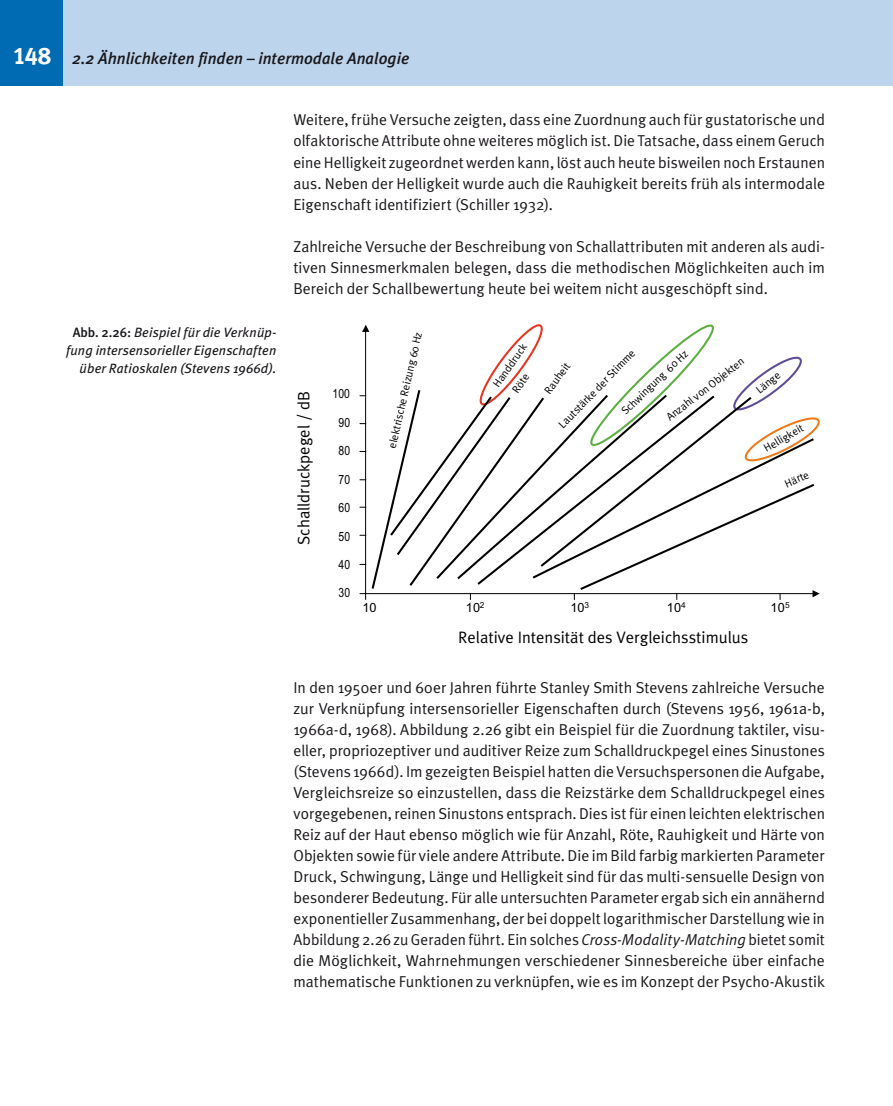
<style>
.page{position:relative;width:893px;height:1106px;background:#fff}
.page>*{position:absolute;margin:0;border:0;box-sizing:border-box;transform-origin:0 0}
.t1{font:16.5px "Meta Plus Normal";color:#000}
.t2{font:italic 500 16.5px "Meta Plus";color:#1a171b}
.t3{font:15.75px/21px "Meta Plus Normal";color:#1a171b;text-align:justify}
.t4{font:italic 13.5px/18px "Meta Plus";letter-spacing:.01em;color:#1a171b;text-align:right}
.t5{font:12.75px "Arial Narrow";letter-spacing:.005em;color:#000}
.t6{font:12.75px "Arial";letter-spacing:.005em;color:#000}
.t7{font:11.1px "Meta Plus Normal";color:#000}
.s1{font-family:"Meta Plus Bold Caps";font-weight:400;font-style:normal;font-size:24px;color:#fff}
.s2{font-weight:500;font-style:normal}
.s3{font-style:italic}
</style>
<div class="page">
<div style="left:0;top:0;width:64px;height:85px;background:#006ab2"></div>
<div style="left:64px;top:0;width:829px;height:85px;background:#bcd5ed"></div>
<svg style="left:483px;top:324px;width:60px;height:64px"></svg>
<svg style="left:745px;top:356px;width:75px;height:74px"></svg>
<svg style="left:630px;top:324px;width:84px;height:64px"></svg>
<svg style="left:371px;top:388px;width:445px;height:202px"></svg>
<hr style="left:365px;top:332px;width:1px;height:261px;background:#000">
<svg style="left:362px;top:325px;width:7px;height:7px"></svg>
<hr style="left:365px;top:593px;width:447px;height:1px;background:#000">
<svg style="left:812px;top:590px;width:8px;height:7px"></svg>
<svg style="left:360px;top:593px;width:6px;height:6px"></svg>
<p class="t2" style="left:13px;top:49px;width:398px"><span class="s1">148</span> 2.2 Ähnlichkeiten finden – intermodale Analogie</p>
<p class="t4" style="left:66px;top:323px;width:212px"><span class="s2">Abb. 2.26:</span> Beispiel für die Verknüp&shy;fung intersensorieller Eigenschaften über Ratioskalen (Stevens 1966d).</p>
<p class="t3" style="left:293px;top:109px;width:533px">Weitere, frühe Versuche zeigten, dass eine Zuordnung auch für gustatorische und olfaktorische Attribute ohne weiteres möglich ist. Die Tatsache, dass einem Geruch eine Helligkeit zugeordnet werden kann, löst auch heute bisweilen noch Erstaunen aus. Neben der Helligkeit wurde auch die Rauhigkeit bereits früh als intermodale Eigenschaft identifiziert (Schiller 1932).</p>
<p class="t3" style="left:293px;top:235px;width:533px">Zahlreiche Versuche der Beschreibung von Schallattributen mit anderen als audi&shy;tiven Sinnesmerkmalen belegen, dass die methodischen Möglichkeiten auch im Bereich der Schallbewertung heute bei weitem nicht ausgeschöpft sind.</p>
<p class="t1" style="left:294px;top:545px;width:155px;rotate:-90deg">Schalldruckpegel / dB</p>
<p class="t5" style="left:333px;top:387px;width:19px">100</p>
<p class="t5" style="left:338px;top:415px;width:13px">90</p>
<p class="t5" style="left:338px;top:443px;width:13px">80</p>
<p class="t5" style="left:338px;top:472px;width:13px">70</p>
<p class="t5" style="left:338px;top:500px;width:13px">60</p>
<p class="t5" style="left:338px;top:529px;width:13px">50</p>
<p class="t5" style="left:338px;top:557px;width:13px">40</p>
<p class="t5" style="left:338px;top:585px;width:13px">30</p>
<p class="t7" style="left:386px;top:446px;width:120px;rotate:-77deg">elektrische Reizung 60 Hz</p>
<p class="t7" style="left:490px;top:382px;width:52px;rotate:-55deg">Handdruck</p>
<p class="t7" style="left:556px;top:422px;width:106px;rotate:-46deg">Lautstärke der Stimme</p>
<p class="t7" style="left:619px;top:408px;width:89px;rotate:-44deg">Schwingung 60 Hz</p>
<p class="t7" style="left:664px;top:413px;width:97px;rotate:-38deg">Anzahl von Objekten</p>
<p class="t7" style="left:509px;top:388px;width:23px;rotate:-56deg">Röte</p>
<p class="t7" style="left:541px;top:389px;width:37px;rotate:-54deg">Rauheit</p>
<p class="t7" style="left:753px;top:386px;width:29px;rotate:-39deg">Länge</p>
<p class="t7" style="left:761px;top:443px;width:45px;rotate:-30deg">Helligkeit</p>
<p class="t7" style="left:783px;top:478px;width:27px;rotate:-24deg">Härte</p>
<p class="t6" style="left:362px;top:600px;width:16px">10</p>
<p class="t6" style="left:466px;top:600px;width:20px">10<sup>2</sup></p>
<p class="t6" style="left:570px;top:600px;width:20px">10<sup>3</sup></p>
<p class="t6" style="left:667px;top:600px;width:21px">10<sup>4</sup></p>
<p class="t6" style="left:770px;top:600px;width:21px">10<sup>5</sup></p>
<p class="t1" style="left:458px;top:628px;width:292px">Relative Intensität des Vergleichsstimulus</p>
<p class="t3" style="left:293px;top:676px;width:533px">In den 1950er und 60er Jahren führte Stanley Smith Stevens zahlreiche Versuche zur Verknüpfung intersensorieller Eigenschaften durch (Stevens 1956, 1961a-b, 1966a-d, 1968). Abbildung 2.26 gibt ein Beispiel für die Zuordnung taktiler, visu&shy;eller, propriozeptiver und auditiver Reize zum Schalldruckpegel eines Sinustones (Stevens 1966d). Im gezeigten Beispiel hatten die Versuchspersonen die Aufgabe, Vergleichsreize so einzustellen, dass die Reizstärke dem Schalldruckpegel eines vorgegebenen, reinen Sinustons entsprach. Dies ist für einen leichten elektrischen Reiz auf der Haut ebenso möglich wie für Anzahl, Röte, Rauhigkeit und Härte von Objekten sowie für viele andere Attribute. Die im Bild farbig markierten Parameter Druck, Schwingung, Länge und Helligkeit sind für das multi-sensuelle Design von besonderer Bedeutung. Für alle untersuchten Parameter ergab sich ein annähernd exponentieller Zusammenhang, der bei doppelt logarithmischer Darstellung wie in Abbildung 2.26 zu Geraden führt. Ein solches <span class="s3">Cross-Modality-Matching</span> bietet somit die Möglichkeit, Wahrnehmungen verschiedener Sinnesbereiche über einfache mathematische Funktionen zu verknüpfen, wie es im Konzept der Psycho-Akustik</p>
</div>
